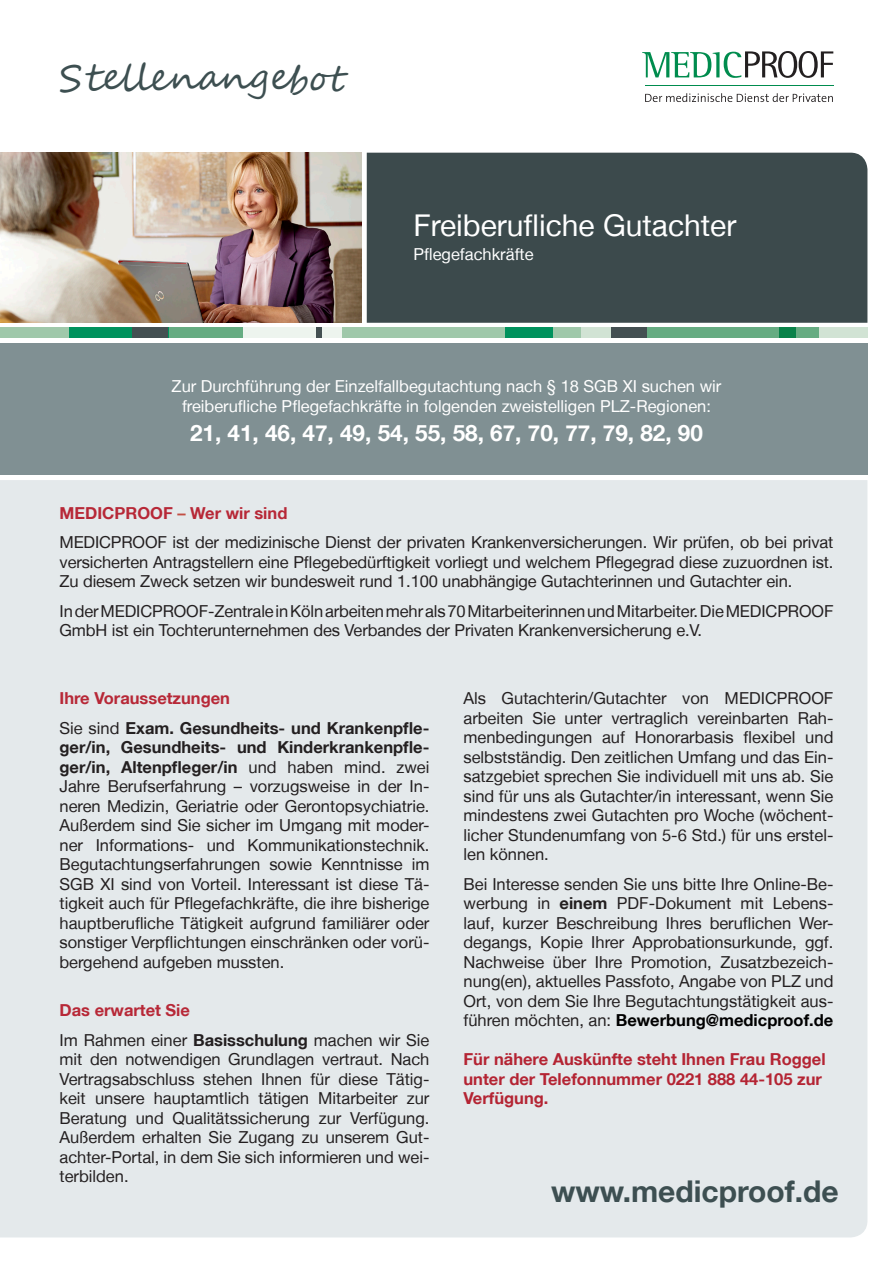
<style>
.page{position:relative;width:893px;height:1263px;background:#fff}
.page>*{position:absolute;margin:0;border:0;box-sizing:border-box;transform-origin:0 0}
.t1{font:37.5px "Segoe Script";color:#3d4f51}
.t2{font:30px "Helvetica Neue LT";color:#fff}
.t3{font:700 30px "Helvetica Neue LT";color:#3d4f51}
.t4{font:700 22.5px "Helvetica Neue LT";color:#fff}
.body-2{font:16.5px/19.5px "Helvetica Neue LT";color:#231f20;text-align:justify}
.body{font:16.5px/19.5px "Helvetica Neue LT";letter-spacing:-.005em;color:#231f20;text-align:justify}
.t5{font:16.5px "Helvetica Neue LT";color:#fff}
.body-3{font:700 16.5px/19.5px "Helvetica Neue LT";color:#b42433}
.body-2-2{font:700 16.5px "Helvetica Neue LT";color:#b72837}
.body-4{font:700 16.5px "Helvetica Neue LT";color:#b72837}
.s1{color:#c24f44}
.s2{font-weight:700}
.s3{font-weight:700;color:#000}
</style>
<div class="page">
<div style="left:0;top:344px;width:867px;height:131px;background:#809093"></div>
<div style="left:0;top:480px;width:867px;height:757px;background:#e4e9eb"></div>
<div style="left:367px;top:153px;width:500px;height:170px;background:#3c4a4c"></div>
<img style="left:0;top:153px;width:361px;height:170px">
<div style="left:243px;top:327px;width:99px;height:11px;background:#edf4ee"></div>
<div style="left:317px;top:327px;width:5px;height:11px;background:#445052"></div>
<div style="left:168px;top:327px;width:75px;height:11px;background:#66ac82"></div>
<div style="left:69px;top:327px;width:99px;height:11px;background:#00925d"></div>
<div style="left:0;top:327px;width:69px;height:11px;background:#9fc8aa"></div>
<div style="left:133px;top:327px;width:35px;height:11px;background:#445052"></div>
<div style="left:342px;top:327px;width:239px;height:11px;background:#9fc8aa"></div>
<div style="left:506px;top:327px;width:47px;height:11px;background:#00925d"></div>
<div style="left:581px;top:327px;width:30px;height:11px;background:#d1e3d4"></div>
<div style="left:611px;top:327px;width:36px;height:11px;background:#445052"></div>
<div style="left:647px;top:327px;width:172px;height:11px;background:#66ac82"></div>
<div style="left:819px;top:327px;width:48px;height:11px;background:#d1e3d4"></div>
<div style="left:779px;top:327px;width:16px;height:11px;background:#098249"></div>
<svg style="left:642px;top:51px;width:191px;height:27px"></svg>
<svg style="left:645px;top:93px;width:188px;height:9px"></svg>
<hr style="left:645px;top:85px;width:188px;height:1px;background:#008c4e">
<p class="t1" style="left:60px;top:47px;width:291px">Stellenangebot</p>
<p class="t2" style="left:414px;top:208px;width:324px">Freiberufliche Gutachter</p>
<p class="t5" style="left:414px;top:245px;width:122px">Pflegefachkräfte</p>
<p class="t5" style="left:172px;top:377px;width:551px">Zur Durchführung der Einzelfallbegutachtung nach § 18 SGB XI suchen wir</p>
<p class="t5" style="left:182px;top:396px;width:530px">freiberufliche Pflegefachkräfte in folgenden zweistelligen PLZ-Regionen:</p>
<p class="t4" style="left:190px;top:419px;width:514px">21, 41, 46, 47, 49, 54, 55, 58, 67, 70, 77, 79, 82, 90</p>
<p class="body-4" style="left:60px;top:503px;width:229px">MEDICPROOF <span class="s1">–</span> Wer wir sind</p>
<p class="body" style="left:60px;top:532px;width:775px">MEDICPROOF ist der medizinische Dienst der privaten Krankenversicherungen. Wir prüfen, ob bei privat versicherten Antragstellern eine Pflegebedürftigkeit vorliegt und welchem Pflegegrad diese zuzuordnen ist.<br>Zu diesem Zweck setzen wir bundesweit rund 1.100 unabhängige Gutachterinnen und Gutachter ein.</p>
<p class="body" style="left:60px;top:601px;width:775px">In der MEDICPROOF-Zentrale in Köln arbeiten mehr als 70 Mitarbeiterinnen und Mitarbeiter. Die MEDICPROOF<br>GmbH ist ein Tochterunternehmen des Verbandes der Privaten Krankenversicherung e.V.</p>
<p class="body-2-2" style="left:60px;top:688px;width:172px">Ihre Voraussetzungen</p>
<p class="body-2" style="left:60px;top:718px;width:371px">Sie sind <span class="s2">Exam. Gesundheits- und Krankenpfle&shy;ger/in, Gesundheits- und Kinderkrankenpfle&shy;ger/in, Altenpfleger/in</span> und haben mind. zwei Jahre Berufserfahrung – vorzugsweise in der In&shy;neren Medizin, Geriatrie oder Gerontopsychiatrie.<br>Außerdem sind Sie sicher im Umgang mit moder&shy;ner Informations- und Kommunikationstechnik.<br>Begutachtungserfahrungen sowie Kenntnisse im SGB XI sind von Vorteil. Interessant ist diese Tä&shy;tigkeit auch für Pflegefachkräfte, die ihre bisherige hauptberufliche Tätigkeit aufgrund familiärer oder sonstiger Verpflichtungen einschränken oder vorü&shy;bergehend aufgeben mussten.</p>
<p class="body-2-2" style="left:60px;top:1000px;width:132px">Das erwartet Sie</p>
<p class="body-2" style="left:60px;top:1030px;width:371px">Im Rahmen einer <span class="s2">Basisschulung</span> machen wir Sie mit den notwendigen Grundlagen vertraut. Nach Vertragsabschluss stehen Ihnen für diese Tätig&shy;keit unsere hauptamtlich tätigen Mitarbeiter zur Beratung und Qualitätssicherung zur Verfügung.<br>Außerdem erhalten Sie Zugang zu unserem Gut&shy;achter-Portal, in dem Sie sich informieren und wei&shy;terbilden.</p>
<p class="body-2" style="left:463px;top:688px;width:371px">Als Gutachterin/Gutachter von MEDICPROOF arbeiten Sie unter vertraglich vereinbarten Rah&shy;menbedingungen auf Honorarbasis flexibel und selbstständig. Den zeitlichen Umfang und das Ein&shy;satzgebiet sprechen Sie individuell mit uns ab. Sie sind für uns als Gutachter/in interessant, wenn Sie mindestens zwei Gutachten pro Woche (wöchent&shy;licher Stundenumfang von 5-6 Std.) für uns erstel&shy;len können.</p>
<p class="body-2" style="left:463px;top:874px;width:371px">Bei Interesse senden Sie uns bitte Ihre Online-Be&shy;werbung in <span class="s2">einem</span> PDF-Dokument mit Lebens&shy;lauf, kurzer Beschreibung Ihres beruflichen Wer&shy;degangs, Kopie Ihrer Approbationsurkunde, ggf.<br>Nachweise über Ihre Promotion, Zusatzbezeich&shy;nung(en), aktuelles Passfoto, Angabe von PLZ und Ort, von dem Sie Ihre Begutachtungstätigkeit aus&shy;führen möchten, an: <span class="s3">Bewerbung@medicproof.de</span></p>
<p class="body-3" style="left:463px;top:1049px;width:364px">Für nähere Auskünfte steht Ihnen Frau Roggel unter der Telefonnummer 0221 888 44-105 zur<br>Verfügung.</p>
<p class="t3" style="left:551px;top:1172px;width:289px">www.medicproof.de</p>
</div>
